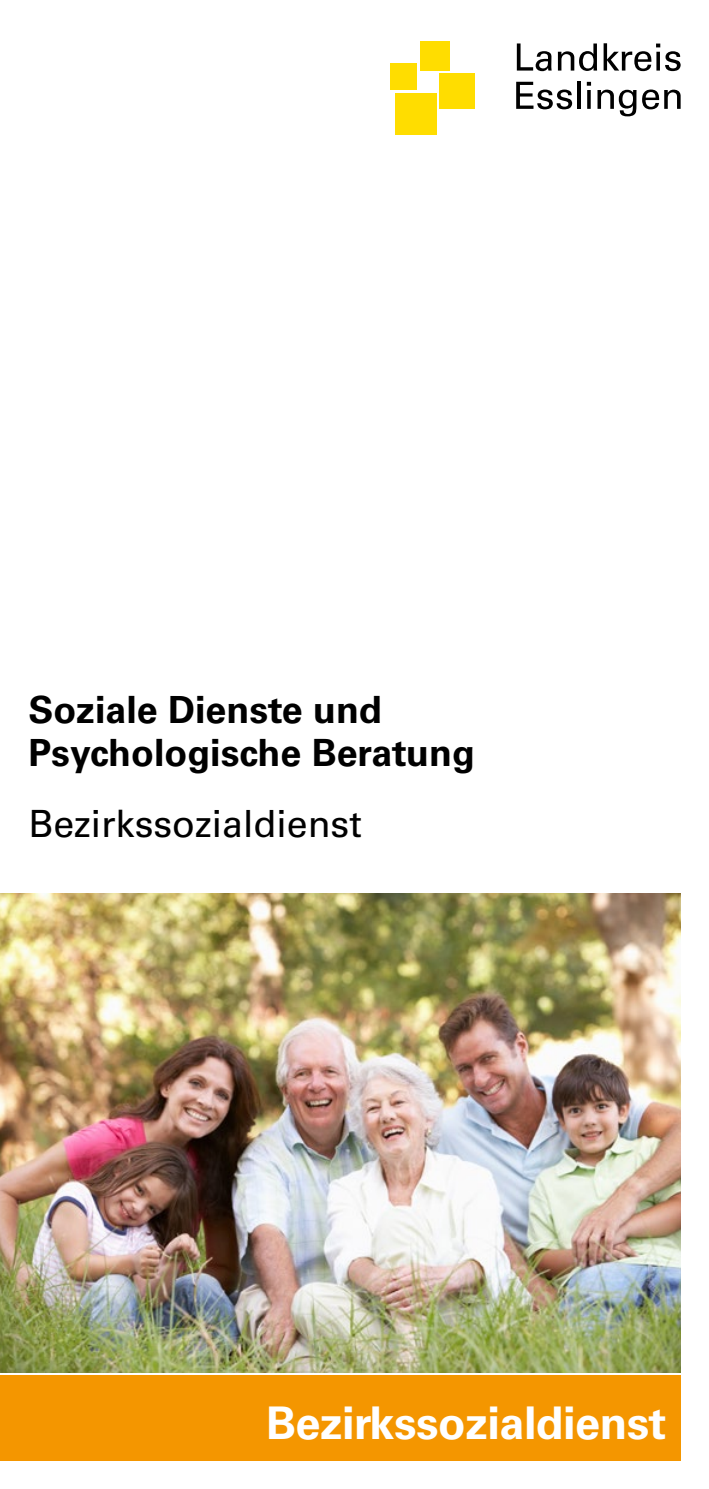
<style>
.page{position:relative;width:709px;height:1489px;background:#fff}
.page>*{position:absolute;margin:0;border:0;box-sizing:border-box;transform-origin:0 0}
.t1{font:700 45px "Univers LT Std";letter-spacing:-.01em;color:#fff}
.title_1{font:700 37.5px/42.5px "Univers LT Std";color:#000}
.title_2{font:37.5px "Univers LT Std";color:#000}
</style>
<div class="page">
<div style="left:390px;top:63px;width:27px;height:27px;background:#fd0"></div>
<div style="left:395px;top:93px;width:42px;height:41px;background:#fd0"></div>
<div style="left:439px;top:73px;width:36px;height:36px;background:#fd0"></div>
<div style="left:420px;top:41px;width:29px;height:30px;background:#fd0"></div>
<svg style="left:517px;top:43px;width:34px;height:28px"></svg>
<svg style="left:558px;top:43px;width:39px;height:28px"></svg>
<svg style="left:603px;top:43px;width:77px;height:28px"></svg>
<svg style="left:516px;top:82px;width:56px;height:27px"></svg>
<hr style="left:577px;top:82px;width:3px;height:27px;background:#000">
<hr style="left:587px;top:90px;width:3px;height:19px;background:#000">
<svg style="left:587px;top:82px;width:4px;height:4px"></svg>
<svg style="left:597px;top:90px;width:39px;height:26px"></svg>
<svg style="left:642px;top:89px;width:38px;height:20px"></svg>
<div style="left:0;top:1375px;width:680px;height:85px;background:#f49600"></div>
<img style="left:0;top:893px;width:680px;height:478px">
<p class="title_1" style="left:28px;top:689px;width:448px">Soziale Dienste und<br>Psychologische Beratung</p>
<p class="title_2" style="left:28px;top:801px;width:335px">Bezirkssozialdienst</p>
<p class="t1" style="left:266px;top:1396px;width:402px">Bezirkssozialdienst</p>
</div>
